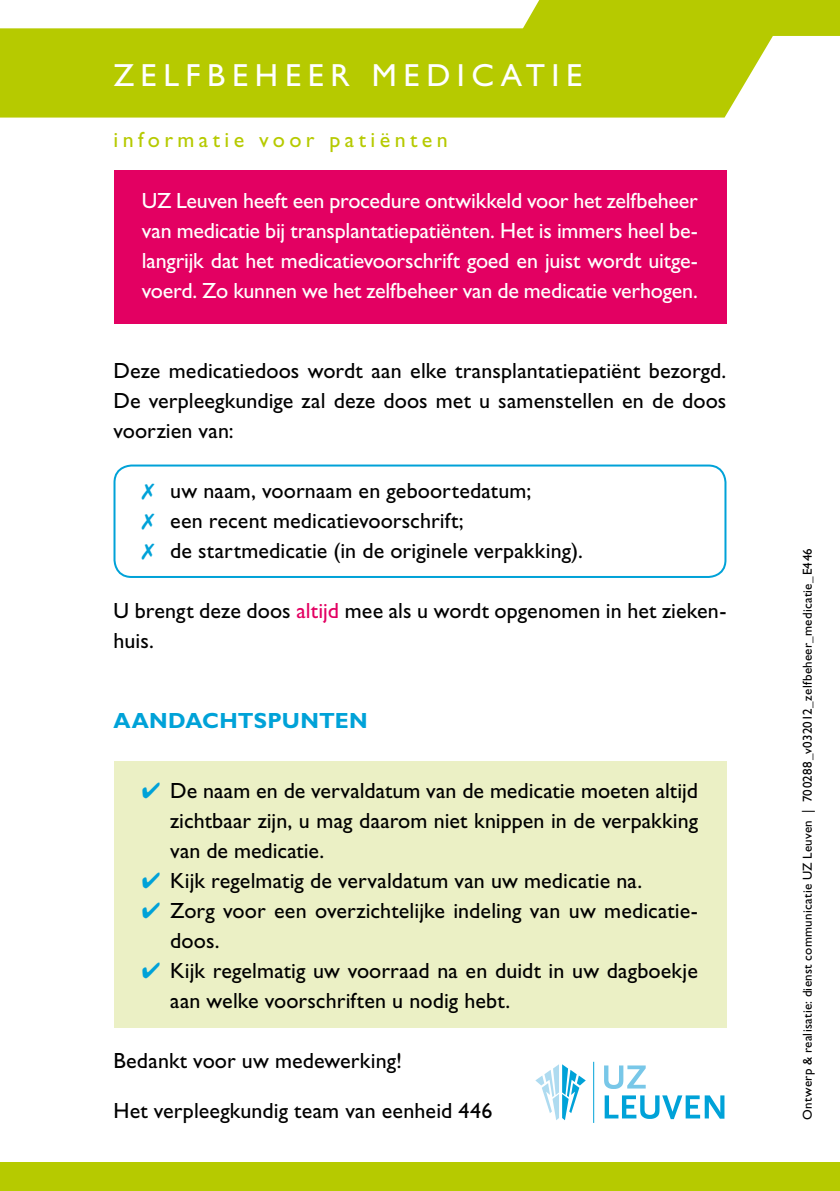
<style>
.page{position:relative;width:840px;height:1191px;background:#fff}
.page>*{position:absolute;margin:0;border:0;box-sizing:border-box;transform-origin:0 0}
.t1{font:32px "Gill Sans Std";letter-spacing:.21em;color:#fff}
.t2{font:22px/30px "Gill Sans Std";letter-spacing:.005em;color:#000}
.t3{font:22px/30px "Gill Sans Std";letter-spacing:-.015em;color:#fff;text-align:justify}
.t4{font:22px "Gill Sans Std";letter-spacing:.2em;color:#b6ca00}
.t5{font:700 22px "Gill Sans Std";letter-spacing:.015em;color:#00a2d8}
.t6{font:13px "Gill Sans Std";letter-spacing:.025em;color:#000}
.s1{color:#00a2d8}
.s2{color:#e30062}
</style>
<div class="page">
<div style="left:113px;top:170px;width:613px;height:153px;background:#e30062"></div>
<div style="left:113px;top:761px;width:613px;height:267px;background:#ebf0c5"></div>
<div style="left:0;top:28px;width:773px;height:90px;background:#b6ca00"></div>
<div style="left:518px;top:0;width:321px;height:36px;background:#b6ca00"></div>
<div style="left:113px;top:464px;width:613px;height:114px;border:2px solid #00a2d8;border-radius:17px"></div>
<div style="left:0;top:1162px;width:839px;height:29px;background:#b6ca00"></div>
<hr style="left:593px;top:1061px;width:1px;height:62px;background:#00a2d8">
<svg style="left:604px;top:1065px;width:41px;height:24px"></svg>
<svg style="left:604px;top:1095px;width:120px;height:24px"></svg>
<svg style="left:535px;top:1064px;width:50px;height:56px"></svg>
<h1 class="t1" style="left:113px;top:56px;width:470px">Zel fbeh eer med icatie</h1>
<p class="t4" style="left:113px;top:127px;width:335px">informatie voor patiënten</p>
<p class="t3" style="left:142px;top:185px;width:557px">UZ Leuven heeft een procedure ontwikkeld voor het zelfbeheer van medicatie bij transplantatiepatiënten. Het is immers heel be&shy;langrijk dat het medicatievoorschrift goed en juist wordt uitge&shy;voerd. Zo kunnen we het zelfbeheer van de medicatie verhogen.</p>
<p class="t2" style="left:113px;top:356px;width:614px;text-align:justify">Deze medicatiedoos wordt aan elke transplantatiepatiënt bezorgd.<br>De verpleegkundige zal deze doos met u samenstellen en de doos voorzien van:</p>
<p class="t2" style="left:142px;top:476px;width:442px"><span class="s1">✗</span> uw naam, voornaam en geboortedatum;<br><span class="s1">✗</span> een recent medicatievoorschrift;<br><span class="s1">✗</span> de startmedicatie (in de originele verpakking).</p>
<p class="t2" style="left:113px;top:596px;width:614px">U brengt deze doos <span class="s2">altijd</span> mee als u wordt opgenomen in het zieken&shy;huis.</p>
<p class="t5" style="left:113px;top:707px;width:256px">AANDACHTSPUNTEN</p>
<p class="t2" style="left:170px;top:776px;width:529px;text-align:justify;text-indent:-28px"><span class="s1">✔</span> De naam en de vervaldatum van de medicatie moeten altijd zichtbaar zijn, u mag daarom niet knippen in de verpakking van de medicatie.</p>
<p class="t2" style="left:142px;top:866px;width:501px"><span class="s1">✔</span> Kijk regelmatig de vervaldatum van uw medicatie na.</p>
<p class="t2" style="left:170px;top:896px;width:529px;text-indent:-28px"><span class="s1">✔</span> Zorg voor een overzichtelijke indeling van uw medicatie&shy;doos.</p>
<p class="t2" style="left:170px;top:956px;width:529px;text-indent:-28px"><span class="s1">✔</span> Kijk regelmatig uw voorraad na en duidt in uw dagboekje aan welke voorschriften u nodig hebt.</p>
<p class="t2" style="left:113px;top:1046px;width:290px">Bedankt voor uw medewerking!</p>
<p class="t2" style="left:113px;top:1096px;width:380px">Het verpleegkundig team van eenheid 446</p>
<p class="t6" style="left:799px;top:1119px;width:573px;rotate:-90deg">Ontwerp &amp; realisatie: dienst communicatie UZ Leuven | 700288_v032012_zelfbeheer_medicatie_E446</p>
</div>
